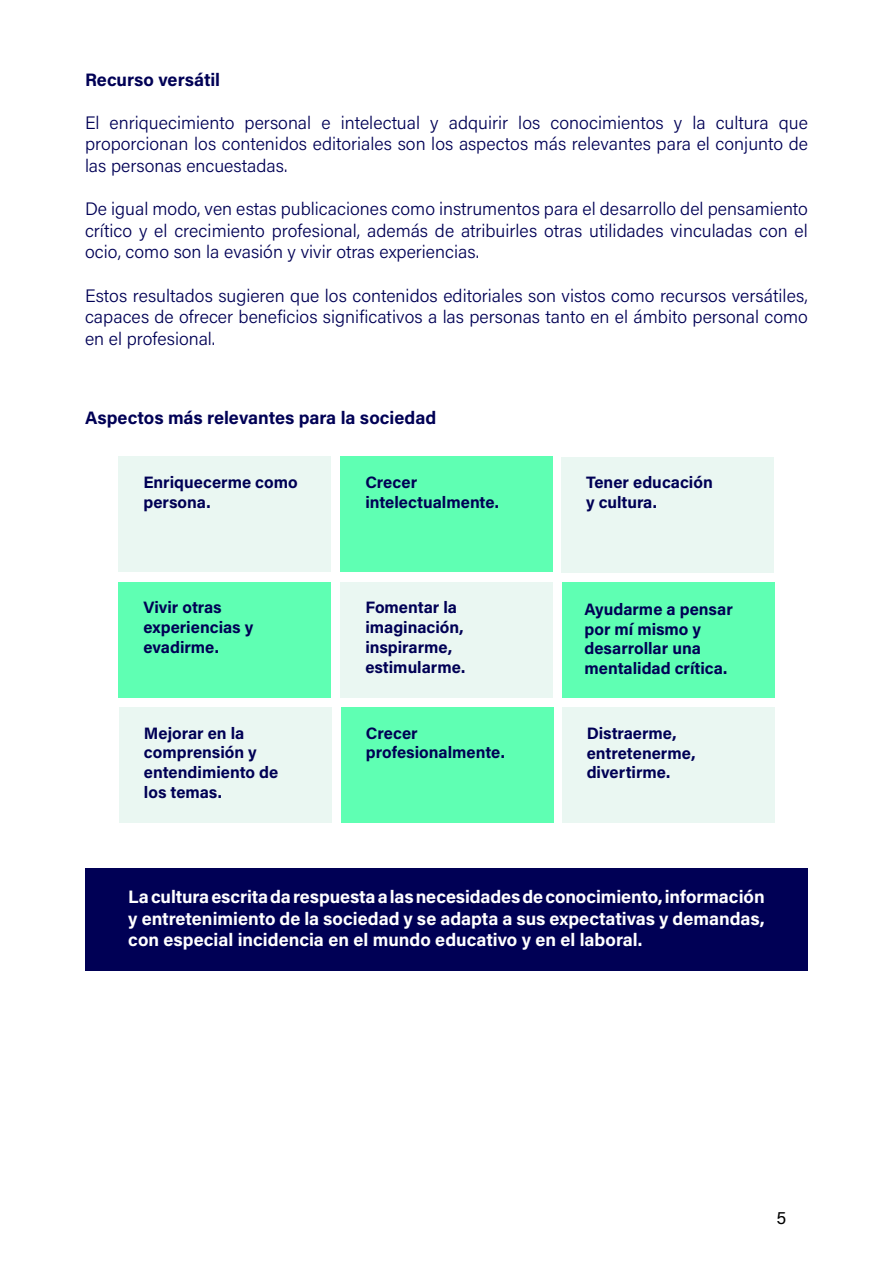
<style>
.page{position:relative;width:893px;height:1263px;background:#fff}
.page>*{position:absolute;margin:0;border:0;box-sizing:border-box;transform-origin:0 0}
.t1{font:300 18px/21.6px "Acumin Pro";color:#005;text-align:justify}
.t2{font:700 18px/21.6px "Acumin Pro";color:#fff;text-align:justify}
.t3{font:700 18px "Acumin Pro";color:#005}
.t4{font:18px "Acumin Pro";color:#000}
.t5{font:700 16.5px/19.8px "Acumin Pro";color:#005}
</style>
<div class="page">
<div style="left:85px;top:868px;width:723px;height:103px;background:#005"></div>
<div style="left:118px;top:457px;width:213px;height:115px;background:#eaf7f2"></div>
<div style="left:119px;top:707px;width:213px;height:116px;background:#eaf7f2"></div>
<div style="left:340px;top:582px;width:213px;height:115px;background:#eaf7f2"></div>
<div style="left:561px;top:457px;width:213px;height:115px;background:#eaf7f2"></div>
<div style="left:562px;top:708px;width:212px;height:115px;background:#eaf7f2"></div>
<div style="left:340px;top:457px;width:213px;height:115px;background:#5fffb3"></div>
<div style="left:341px;top:707px;width:213px;height:116px;background:#5fffb3"></div>
<div style="left:118px;top:582px;width:213px;height:115px;background:#5fffb3"></div>
<div style="left:562px;top:582px;width:213px;height:115px;background:#5fffb3"></div>
<p class="t3" style="left:85px;top:67px;width:137px">Recurso versátil</p>
<p class="t1" style="left:85px;top:111px;width:724px">El enriquecimiento personal e intelectual y adquirir los conocimientos y la cultura que proporcionan los contenidos editoriales son los aspectos más relevantes para el conjunto de las personas encuestadas.</p>
<p class="t1" style="left:85px;top:197px;width:724px">De igual modo, ven estas publicaciones como instrumentos para el desarrollo del pensamiento crítico y el crecimiento profesional, además de atribuirles otras utilidades vinculadas con el ocio, como son la evasión y vivir otras experiencias.</p>
<p class="t1" style="left:85px;top:284px;width:724px">Estos resultados sugieren que los contenidos editoriales son vistos como recursos versátiles, capaces de ofrecer beneficios significativos a las personas tanto en el ámbito personal como en el profesional.</p>
<p class="t3" style="left:85px;top:405px;width:353px">Aspectos más relevantes para la sociedad</p>
<p class="t5" style="left:143px;top:471px;width:156px">Enriquecerme como persona.</p>
<p class="t5" style="left:365px;top:471px;width:135px">Crecer intelectualmente.</p>
<p class="t5" style="left:586px;top:472px;width:128px">Tener educación y cultura.</p>
<p class="t5" style="left:365px;top:597px;width:101px">Fomentar la imaginación, inspirarme, estimularme.</p>
<p class="t5" style="left:143px;top:597px;width:111px">Vivir otras experiencias y evadirme.</p>
<p class="t5" style="left:584px;top:598px;width:150px">Ayudarme a pensar por mí mismo y desarrollar una mentalidad crítica.</p>
<p class="t5" style="left:144px;top:722px;width:136px">Mejorar en la comprensión y entendimiento de los temas.</p>
<p class="t5" style="left:366px;top:722px;width:140px">Crecer profesionalmente.</p>
<p class="t5" style="left:587px;top:722px;width:110px">Distraerme, entretenerme, divertirme.</p>
<p class="t2" style="left:128px;top:885px;width:638px">La cultura escrita da respuesta a las necesidades de conocimiento, información y entretenimiento de la sociedad y se adapta a sus expectativas y demandas, con especial incidencia en el mundo educativo y en el laboral.</p>
<p class="t4" style="left:776px;top:1205px;width:11px">5</p>
</div>
